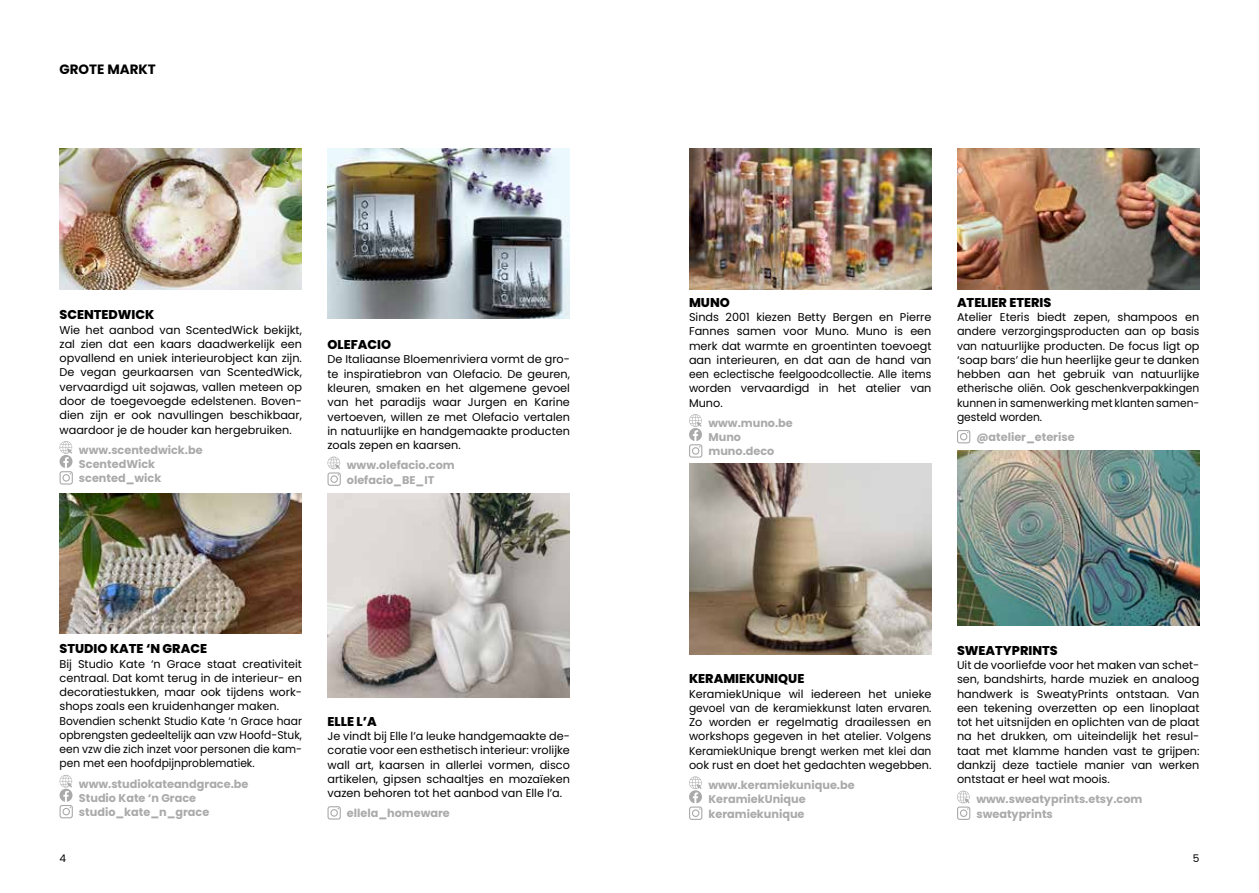
<style>
.page{position:relative;width:1259px;height:893px;background:#fff}
.page>*{position:absolute;margin:0;border:0;box-sizing:border-box;transform-origin:0 0}
.t1{font:700 13.5px "Poppins";color:#000}
.t2{font:800 12.75px "Poppins";color:#000}
.t3{font:11.25px/14.2px "Poppins";color:#000;text-align:justify}
.t4{font:700 11.25px/14.2px "Poppins";color:#aaa}
.t5{font:10.5px "Poppins";color:#000}
</style>
<div class="page">
<svg style="left:689px;top:414px;width:13px;height:44px"></svg>
<svg style="left:689px;top:776px;width:13px;height:44px"></svg>
<svg style="left:60px;top:441px;width:13px;height:44px"></svg>
<svg style="left:60px;top:775px;width:13px;height:43px"></svg>
<svg style="left:957px;top:430px;width:13px;height:13px"></svg>
<svg style="left:957px;top:791px;width:13px;height:29px"></svg>
<svg style="left:327px;top:457px;width:14px;height:29px"></svg>
<svg style="left:327px;top:806px;width:14px;height:14px"></svg>
<img style="left:60px;top:149px;width:242px;height:140px">
<img style="left:689px;top:149px;width:242px;height:140px">
<img style="left:689px;top:463px;width:242px;height:192px">
<img style="left:327px;top:149px;width:243px;height:170px">
<img style="left:957px;top:149px;width:242px;height:140px">
<img style="left:957px;top:451px;width:242px;height:174px">
<img style="left:327px;top:493px;width:243px;height:204px">
<img style="left:60px;top:493px;width:242px;height:141px">
<p class="t1" style="left:60px;top:61px;width:98px">GROTE MARKT</p>
<p class="t2" style="left:60px;top:308px;width:96px">SCENTEDWICK</p>
<p class="t3" style="left:60px;top:323px;width:244px">Wie het aanbod van ScentedWick bekijkt, zal zien dat een kaars daadwerkelijk een opvallend en uniek interieurobject kan zijn.<br>De vegan geurkaarsen van ScentedWick, vervaardigd uit sojawas, vallen meteen op door de toegevoegde edelstenen. Boven&shy;dien zijn er ook navullingen beschikbaar, waardoor je de houder kan hergebruiken.</p>
<p class="t4" style="left:79px;top:443px;width:125px">www.scentedwick.be<br>ScentedWick scented_wick</p>
<p class="t2" style="left:327px;top:337px;width:65px">OLEFACIO</p>
<p class="t3" style="left:327px;top:352px;width:244px">De Italiaanse Bloemenriviera vormt de gro&shy;te inspiratiebron van Olefacio. De geuren, kleuren, smaken en het algemene gevoel van het paradijs waar Jurgen en Karine vertoeven, willen ze met Olefacio vertalen in natuurlijke en handgemaakte producten zoals zepen en kaarsen.</p>
<p class="t4" style="left:347px;top:458px;width:109px">www.olefacio.com olefacio_BE_IT</p>
<p class="t2" style="left:60px;top:641px;width:149px">STUDIO KATE ‘N GRACE</p>
<p class="t3" style="left:60px;top:656px;width:244px;text-align:left">Bij Studio Kate ‘n Grace staat creativiteit centraal. Dat komt terug in de interieur- en decoratiestukken, maar ook tijdens work&shy;shops zoals een kruidenhanger maken.<br>Bovendien schenkt Studio Kate ‘n Grace haar opbrengsten gedeeltelijk aan vzw Hoofd-Stuk, een vzw die zich inzet voor personen die kam&shy;pen met een hoofdpijnproblematiek.</p>
<p class="t4" style="left:79px;top:776px;width:171px">www.studiokateandgrace.be<br>Studio Kate ‘n Grace studio_kate_n_grace</p>
<p class="t2" style="left:327px;top:714px;width:51px">ELLE L’A</p>
<p class="t3" style="left:327px;top:729px;width:244px">Je vindt bij Elle l’a leuke handgemaakte de&shy;coratie voor een esthetisch interieur: vrolijke wall art, kaarsen in allerlei vormen, disco artikelen, gipsen schaaltjes en mozaïeken vazen behoren tot het aanbod van Elle l’a.</p>
<p class="t4" style="left:347px;top:806px;width:104px">ellela_homeware</p>
<p class="t2" style="left:689px;top:295px;width:42px">MUNO</p>
<p class="t3" style="left:689px;top:310px;width:244px">Sinds 2001 kiezen Betty Bergen en Pierre Fannes samen voor Muno. Muno is een merk dat warmte en groentinten toevoegt aan interieuren, en dat aan de hand van een eclectische feelgoodcollectie. Alle items worden vervaardigd in het atelier van Muno.</p>
<p class="t4" style="left:708px;top:416px;width:86px">www.muno.be<br>Muno muno.deco</p>
<p class="t2" style="left:957px;top:295px;width:96px">ATELIER ETERIS</p>
<p class="t3" style="left:957px;top:310px;width:244px">Atelier Eteris biedt zepen, shampoos en andere verzorgingsproducten aan op basis van natuurlijke producten. De focus ligt op ‘soap bars’ die hun heerlijke geur te danken hebben aan het gebruik van natuurlijke etherische oliën. Ook geschenkverpakkingen kunnen in samenwerking met klanten samen&shy;gesteld worden.</p>
<p class="t4" style="left:976px;top:430px;width:100px">@atelier_eterise</p>
<p class="t2" style="left:689px;top:671px;width:117px">KERAMIEKUNIQUE</p>
<p class="t3" style="left:689px;top:687px;width:244px">KeramiekUnique wil iedereen het unieke gevoel van de keramiekkunst laten ervaren.<br>Zo worden er regelmatig draailessen en workshops gegeven in het atelier. Volgens KeramiekUnique brengt werken met klei dan ook rust en doet het gedachten wegebben.</p>
<p class="t4" style="left:708px;top:778px;width:148px">www.keramiekunique.be<br>KeramiekUnique keramiekunique</p>
<p class="t2" style="left:957px;top:643px;width:102px">SWEATYPRINTS</p>
<p class="t3" style="left:957px;top:658px;width:244px">Uit de voorliefde voor het maken van schet&shy;sen, bandshirts, harde muziek en analoog handwerk is SweatyPrints ontstaan. Van een tekening overzetten op een linoplaat tot het uitsnijden en oplichten van de plaat na het drukken, om uiteindelijk het resul&shy;taat met klamme handen vast te grijpen: dankzij deze tactiele manier van werken ontstaat er heel wat moois.</p>
<p class="t4" style="left:976px;top:792px;width:167px">www.sweatyprints.etsy.com sweatyprints</p>
<p class="t5" style="left:60px;top:852px;width:8px">4</p>
<p class="t5" style="left:1192px;top:852px;width:8px">5</p>
</div>
